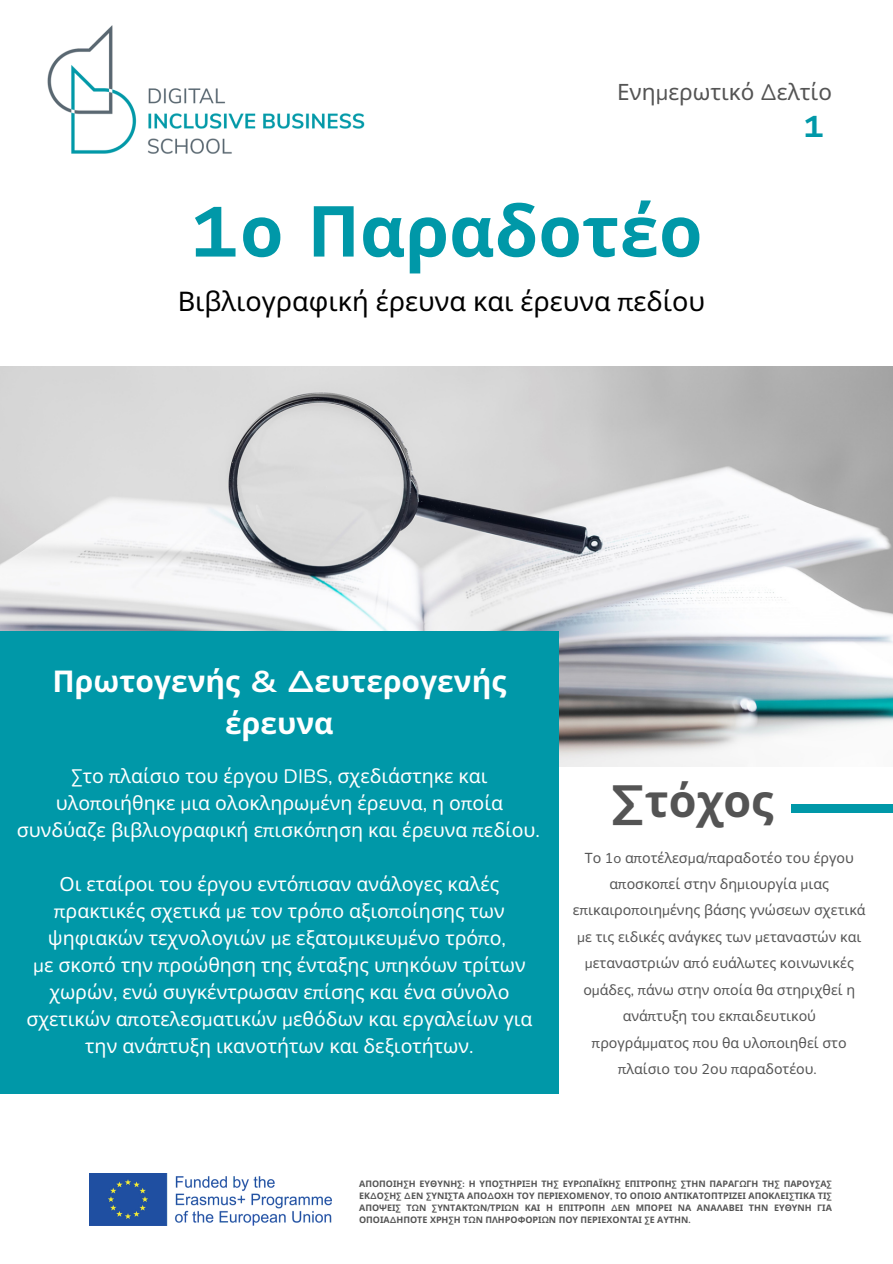
<style>
.page{position:relative;width:893px;height:1264px;background:#fff}
.page>*{position:absolute;margin:0;border:0;box-sizing:border-box;transform-origin:0 0}
.t1{font:700 70.5px "Noto Sans";color:#0098a8}
.t2{font:700 45px "Noto Sans";color:#545454}
.t3{font:700 30px/41.5px "Noto Sans";color:#fff;text-align:center}
.t4{font:700 30px "Nunito Sans 10 pt Expanded";color:#0098a8}
.t5{font:27px "Noto Sans";color:#000}
.t6{font:22.5px "Noto Sans";color:#545454}
.t7{font:19.5px/27px "Noto Sans";color:#fff;text-align:center}
.t8{font:14.25px/26.4px "Noto Sans";color:#545454;text-align:center}
.t9{font:700 9px/12px "Noto Sans";color:#545454;text-align:justify}
.s1{font-family:"Nunito"}
.s2{font-family:"Nunito Sans 10 pt Expanded"}
</style>
<div class="page">
<img style="left:0;top:367px;width:892px;height:399px">
<div style="left:0;top:631px;width:559px;height:462px;background:#0098a8"></div>
<div style="left:791px;top:803px;width:101px;height:9px;background:#0098a8"></div>
<img style="left:47px;top:25px;width:318px;height:129px">
<img style="left:89px;top:1173px;width:242px;height:52px">
<p class="t6" style="left:617px;top:76px;width:216px">Ενη<span class="s1">μ</span>ερωτικό <span class="s1">Δ</span>ελτίο</p>
<p class="t1" style="left:187px;top:181px;width:517px"><span class="s2">1</span>ο Παραδοτέο</p>
<p class="t5" style="left:178px;top:282px;width:529px">Βιβλιογραφική έρευνα και έρευνα <span class="s1">π</span>εδίου</p>
<p class="t4" style="left:802px;top:106px;width:24px">1</p>
<p class="t3" style="left:53px;top:659px;width:455px">Πρωτογενής <span class="s2">&amp; Δ</span>ευτερογενής έρευνα</p>
<p class="t7" style="left:17px;top:762px;width:524px"><span class="s1">Σ</span>το <span class="s1">π</span>λαίσιο του έργου <span class="s1">DIBS,</span> σχεδιάστηκε και υλο<span class="s1">π</span>οιήθηκε <span class="s1">μ</span>ια ολοκληρω<span class="s1">μ</span>ένη έρευνα<span class="s1">,</span> η ο<span class="s1">π</span>οία συνδύαζε βιβλιογραφική ε<span class="s1">π</span>ισκό<span class="s1">π</span>ηση και έρευνα <span class="s1">π</span>εδίου<span class="s1">.</span></p>
<p class="t7" style="left:48px;top:870px;width:459px">Οι εταίροι του έργου εντό<span class="s1">π</span>ισαν ανάλογες καλές <span class="s1">π</span>ρακτικές σχετικά <span class="s1">μ</span>ε τον τρό<span class="s1">π</span>ο αξιο<span class="s1">π</span>οίησης των ψηφιακών τεχνολογιών <span class="s1">μ</span>ε εξατο<span class="s1">μ</span>ικευ<span class="s1">μ</span>ένο τρό<span class="s1">π</span>ο<span class="s1">,</span></p>
<p class="t7" style="left:26px;top:950px;width:507px"><span class="s1">μ</span>ε σκο<span class="s1">π</span>ό την <span class="s1">π</span>ροώθηση της ένταξης υ<span class="s1">π</span>ηκόων τρίτων χωρών<span class="s1">,</span> ενώ συγκέντρωσαν ε<span class="s1">π</span>ίσης και ένα σύνολο σχετικών α<span class="s1">π</span>οτελεσ<span class="s1">μ</span>ατικών <span class="s1">μ</span>εθόδων και εργαλείων για την ανά<span class="s1">π</span>τυξη ικανοτήτων και δεξιοτήτων<span class="s1">.</span></p>
<p class="t2" style="left:611px;top:768px;width:164px"><span class="s2">Σ</span>τόχος</p>
<p class="t8" style="left:573px;top:843px;width:294px">Το <span class="s1">1o</span> α<span class="s1">π</span>οτέλεσ<span class="s1">μ</span>α<span class="s1">/π</span>αραδοτέο του έργου α<span class="s1">π</span>οσκο<span class="s1">π</span>εί στην δη<span class="s1">μ</span>ιουργία <span class="s1">μ</span>ιας ε<span class="s1">π</span>ικαιρο<span class="s1">π</span>οιη<span class="s1">μ</span>ένης βάσης γνώσεων σχετικά <span class="s1">μ</span>ε τις ειδικές ανάγκες των <span class="s1">μ</span>εταναστών και <span class="s1">μ</span>εταναστριών α<span class="s1">π</span>ό ευάλωτες κοινωνικές ο<span class="s1">μ</span>άδες<span class="s1">, π</span>άνω στην ο<span class="s1">π</span>οία θα στηριχθεί η ανά<span class="s1">π</span>τυξη του εκ<span class="s1">π</span>αιδευτικού <span class="s1">π</span>ρογρά<span class="s1">μμ</span>ατος <span class="s1">π</span>ου θα υλο<span class="s1">π</span>οιηθεί στο <span class="s1">π</span>λαίσιο του <span class="s1">2</span>ου <span class="s1">π</span>αραδοτέου<span class="s1">.</span></p>
<p class="t9" style="left:359px;top:1177px;width:474px">ΑΠΟΠΟΙΗ<span class="s1">Σ</span>Η ΕΥΘΥΝΗ<span class="s1">Σ:</span> Η ΥΠΟ<span class="s1">Σ</span>ΤΗΡΙΞΗ ΤΗ<span class="s1">Σ</span> ΕΥΡ<span class="s1">Ω</span>ΠΑΪΚΗ<span class="s1">Σ</span> ΕΠΙΤΡΟΠΗ<span class="s1">Σ Σ</span>ΤΗΝ ΠΑΡΑΓ<span class="s1">Ω</span>ΓΗ ΤΗ<span class="s1">Σ</span> ΠΑΡΟΥ<span class="s1">Σ</span>Α<span class="s1">Σ </span>ΕΚ<span class="s1">Δ</span>Ο<span class="s1">Σ</span>Η<span class="s1">Σ Δ</span>ΕΝ <span class="s1">Σ</span>ΥΝΙ<span class="s1">Σ</span>ΤΑ ΑΠΟ<span class="s1">Δ</span>ΟΧΗ ΤΟΥ ΠΕΡΙΕΧΟΜΕΝΟΥ<span class="s1">,</span> ΤΟ ΟΠΟΙΟ ΑΝΤΙΚΑΤΟΠΤΡΙΖΕΙ ΑΠΟΚΛΕΙ<span class="s1">Σ</span>ΤΙΚΑ ΤΙ<span class="s1">Σ </span>ΑΠΟΨΕΙ<span class="s1">Σ</span> Τ<span class="s1">Ω</span>Ν <span class="s1">Σ</span>ΥΝΤΑΚΤ<span class="s1">Ω</span>Ν<span class="s1">/</span>ΤΡΙ<span class="s1">Ω</span>Ν ΚΑΙ Η ΕΠΙΤΡΟΠΗ <span class="s1">Δ</span>ΕΝ ΜΠΟΡΕΙ ΝΑ ΑΝΑΛΑΒΕΙ ΤΗΝ ΕΥΘΥΝΗ ΓΙΑ ΟΠΟΙΑ<span class="s1">Δ</span>ΗΠΟΤΕ ΧΡΗ<span class="s1">Σ</span>Η Τ<span class="s1">Ω</span>Ν ΠΛΗΡΟΦΟΡΙ<span class="s1">Ω</span>Ν ΠΟΥ ΠΕΡΙΕΧΟΝΤΑΙ <span class="s1">Σ</span>Ε ΑΥΤΗΝ<span class="s1">.</span></p>
</div>
